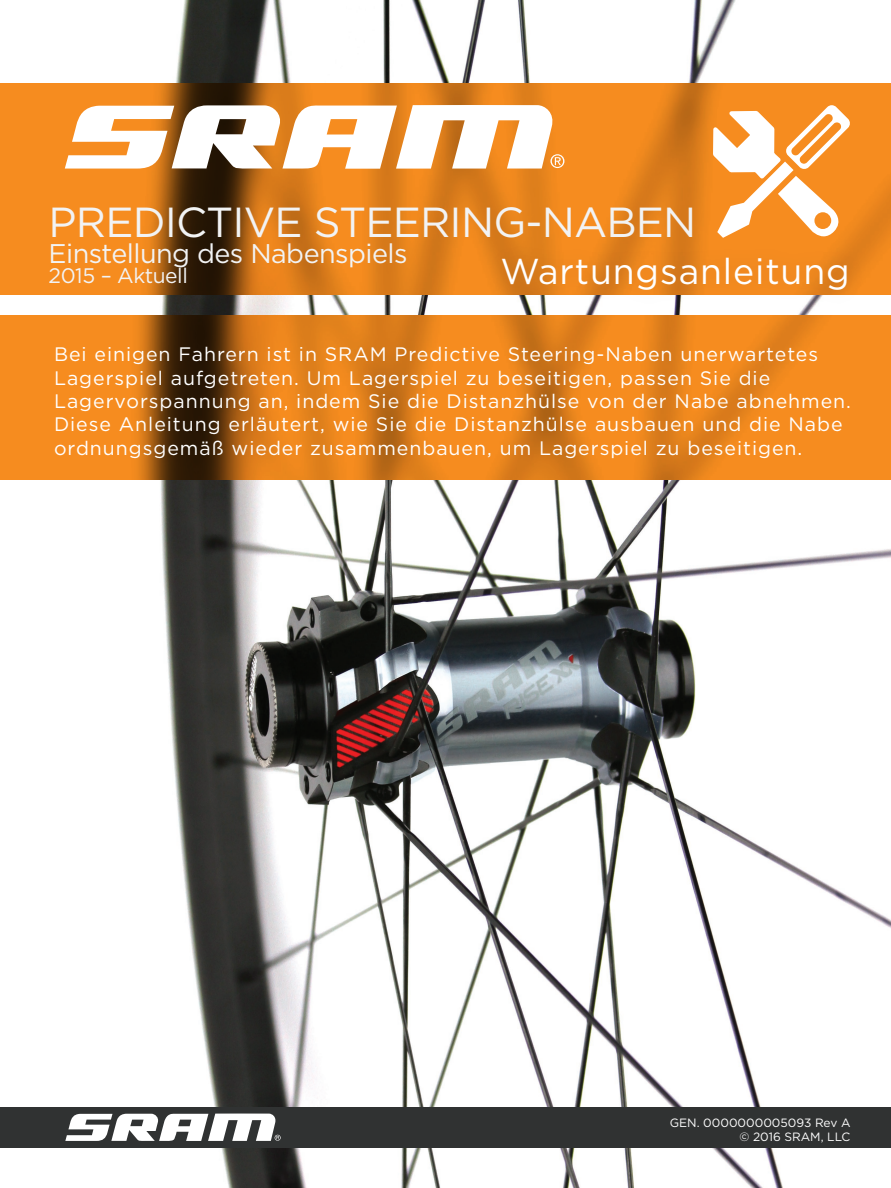
<style>
.page{position:relative;width:891px;height:1188px;background:#fff}
.page>*{position:absolute;margin:0;border:0;box-sizing:border-box;transform-origin:0 0}
.t1{font:42px "Gotham";letter-spacing:-.02em;color:#f2f3f4}
.t2{font:36px "Gotham";letter-spacing:.025em;color:#fff}
.t3{font:27px "Gotham";letter-spacing:-.02em;color:#f2f3f4}
.t4{font:21px "Gotham";letter-spacing:-.02em;color:#f2f3f4}
.t5{font:19.5px/23.4px "Gotham";letter-spacing:.05em;color:#fff}
.t6{font:12px/14.4px "Gotham";color:#fff;text-align:right}
</style>
<div class="page">
<img style="left:0;top:0;width:891px;height:1188px">
<div style="left:0;top:1107px;width:891px;height:41px;background:#303232"></div>
<svg style="left:65px;top:1113px;width:216px;height:28px"></svg>
<svg style="left:0;top:83px;width:891px;height:211px;background:#d97b1b"></svg>
<svg style="left:65px;top:105px;width:499px;height:64px"></svg>
<svg style="left:711px;top:105px;width:139px;height:132px"></svg>
<div style="left:481px;top:237px;width:388px;height:75px;background:#231f20;opacity:.12"></div>
<svg style="left:0;top:315px;width:891px;height:165px;background:#da7c1b"></svg>
<h1 class="t1" style="left:49px;top:195px;width:649px">PREDICTIVE STEERING-NABEN</h1>
<h3 class="t3" style="left:49px;top:236px;width:360px">Einstellung des Nabenspiels</h3>
<p class="t4" style="left:49px;top:262px;width:141px">2015 – Aktuell</p>
<h2 class="t2" style="left:500px;top:248px;width:351px">Wartungsanleitung</h2>
<p class="t5" style="left:54px;top:342px;width:799px">Bei einigen Fahrern ist in SRAM Predictive Steering-Naben unerwartetes Lagerspiel aufgetreten. Um Lagerspiel zu beseitigen, passen Sie die Lagervorspannung an, indem Sie die Distanzhülse von der Nabe abnehmen.<br>Diese Anleitung erläutert, wie Sie die Distanzhülse ausbauen und die Nabe ordnungsgemäß wieder zusammenbauen, um Lagerspiel zu beseitigen.</p>
<p class="t6" style="left:670px;top:1115px;width:182px">GEN. 0000000005093 Rev A © 2016 SRAM, LLC</p>
</div>
